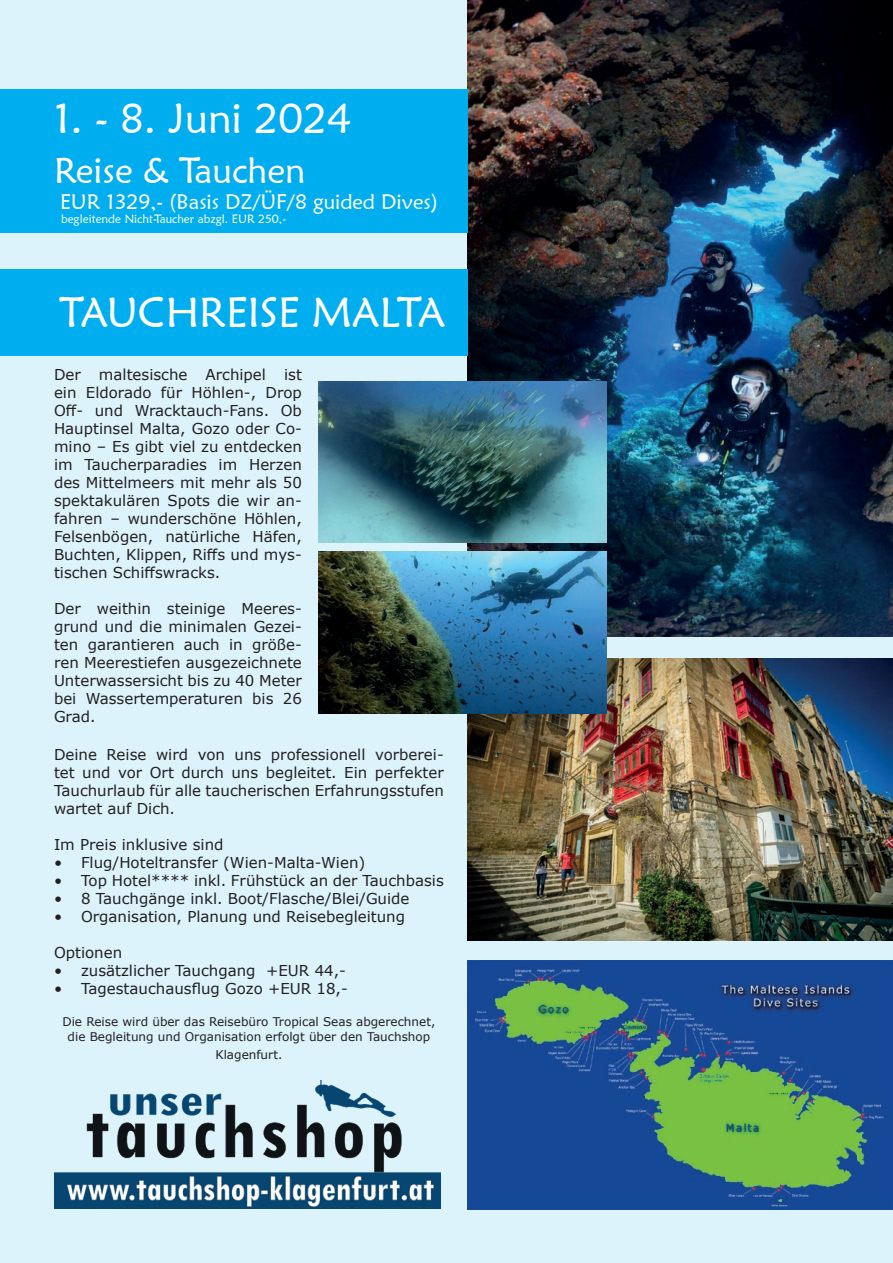
<style>
.page{position:relative;width:893px;height:1263px;background:#dcf3fc}
.page>*{position:absolute;margin:0;border:0;box-sizing:border-box;transform-origin:0 0}
.t1{font:42px "Maiandra GD";color:#fff}
.t2{font:36px "Maiandra GD";color:#fff}
.t3{font:21px "Maiandra GD";color:#fff}
.t4{font:15px/18px "Verdana";color:#231f20;text-align:justify}
.t5{font:12px/14.4px "Verdana";color:#231f20;text-align:center}
.t6{font:12px "Maiandra GD";color:#fff}
</style>
<div class="page">
<img style="left:468px;top:961px;width:425px;height:248px">
<img style="left:468px;top:658px;width:425px;height:283px">
<img style="left:468px;top:0;width:425px;height:637px">
<img style="left:54px;top:1080px;width:386px;height:129px">
<div style="left:0;top:269px;width:468px;height:86px;background:#00aeef"></div>
<div style="left:0;top:89px;width:468px;height:144px;background:#00aeef"></div>
<img style="left:319px;top:381px;width:288px;height:162px">
<img style="left:319px;top:552px;width:288px;height:162px">
<h1 class="t1" style="left:54px;top:92px;width:298px">1. - 8. Juni 2024</h1>
<h2 class="t2" style="left:54px;top:149px;width:253px">Reise &amp; Tauchen</h2>
<h3 class="t3" style="left:60px;top:188px;width:379px">EUR 1329,- (Basis DZ/ÜF/8 guided Dives)</h3>
<p class="t6" style="left:61px;top:211px;width:226px">begleitende Nicht-Taucher abzgl. EUR 250,-</p>
<h1 class="t1" style="left:60px;top:287px;width:388px">TAUCHREISE MALTA</h1>
<p class="t4" style="left:54px;top:366px;width:249px">Der maltesische Archipel ist ein Eldorado für Höhlen-, Drop Off- und Wracktauch-Fans. Ob Hauptinsel Malta, Gozo oder Co&shy;mino – Es gibt viel zu entdecken im Taucherparadies im Herzen des Mittelmeers mit mehr als 50 spektakulären Spots die wir an&shy;fahren – wunderschöne Höhlen, Felsenbögen, natürliche Häfen, Buchten, Klippen, Riffs und mys&shy;tischen Schiffswracks.</p>
<p class="t4" style="left:54px;top:600px;width:249px">Der weithin steinige Meeres&shy;grund und die minimalen Gezei&shy;ten garantieren auch in größe&shy;ren Meerestiefen ausgezeichnete Unterwassersicht bis zu 40 Meter bei Wassertemperaturen bis 26<br>Grad.</p>
<p class="t4" style="left:54px;top:745px;width:391px">Deine Reise wird von uns professionell vorberei&shy;tet und vor Ort durch uns begleitet. Ein perfekter Tauchurlaub für alle taucherischen Erfahrungsstufen wartet auf Dich.</p>
<p class="t4" style="left:54px;top:835px;width:171px">Im Preis inklusive sind</p>
<p class="t4" style="left:54px;top:853px;width:313px">• Flug/Hoteltransfer (Wien-Malta-Wien)</p>
<p class="t4" style="left:54px;top:871px;width:391px">• Top Hotel**** inkl. Frühstück an der Tauchbasis</p>
<p class="t4" style="left:54px;top:889px;width:357px">• 8 Tauchgänge inkl. Boot/Flasche/Blei/Guide</p>
<p class="t4" style="left:54px;top:907px;width:353px">• Organisation, Planung und Reisebegleitung</p>
<p class="t4" style="left:54px;top:943px;width:70px">Optionen</p>
<p class="t4" style="left:54px;top:961px;width:293px">• zusätzlicher Tauchgang +EUR 44,-</p>
<p class="t4" style="left:54px;top:979px;width:295px">• Tagestauchausflug Gozo +EUR 18,-</p>
<p class="t5" style="left:62px;top:1015px;width:374px">Die Reise wird über das Reisebüro Tropical Seas abgerechnet, die Begleitung und Organisation erfolgt über den Tauchshop</p>
<p class="t5" style="left:215px;top:1047px;width:69px">Klagenfurt.</p>
</div>
